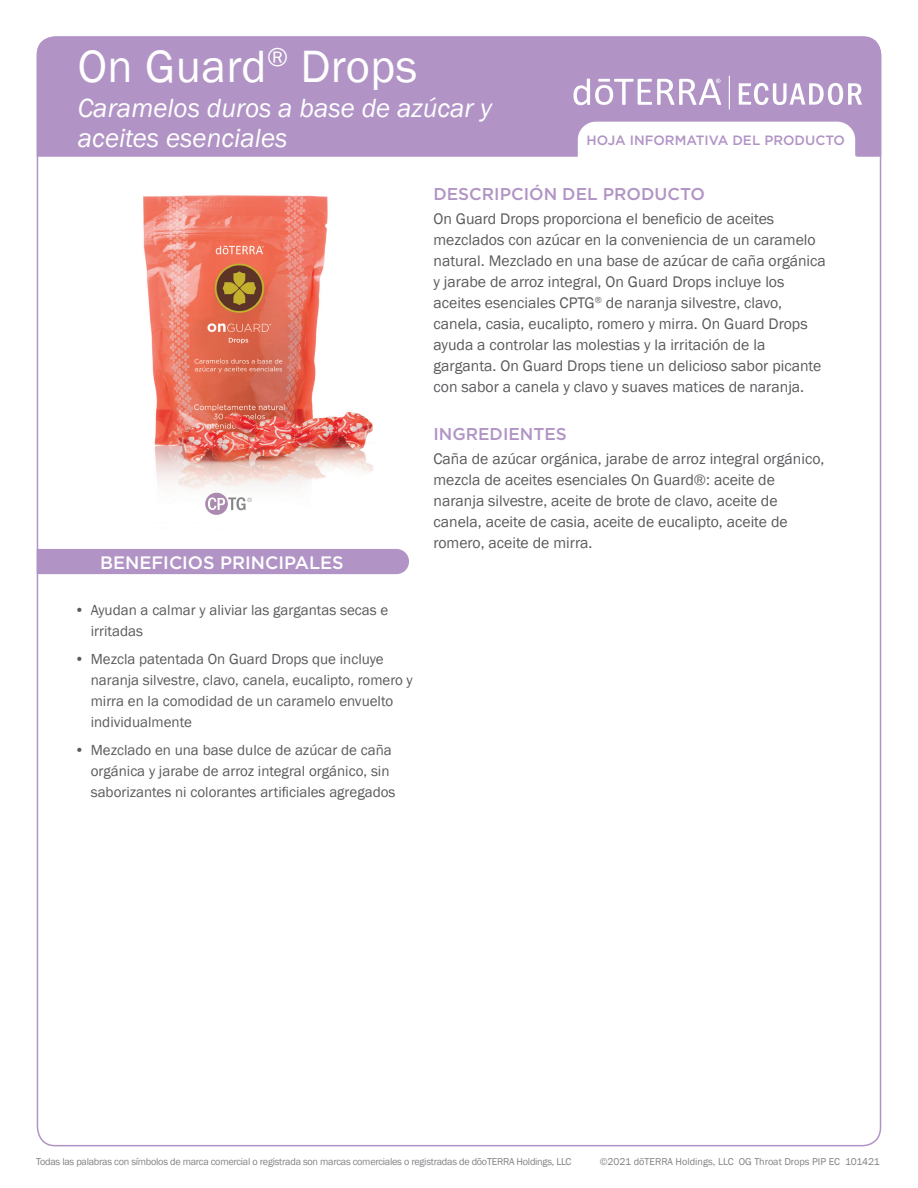
<style>
.page{position:relative;width:918px;height:1188px;background:#fff}
.page>*{position:absolute;margin:0;border:0;box-sizing:border-box;transform-origin:0 0}
.t1{font:46.5px "Franklin Gothic";letter-spacing:.01em;color:#fff}
.t2{font:italic 27px/30px "Franklin Gothic";color:#fff}
.t3{font:500 18px "Gotham";color:#fff}
.t4{font:500 17.1px "Gotham";color:#b194c5}
.t5{font:15.75px/21px "Franklin Gothic";color:#5a5a5d}
.t6{font:15px/21px "Franklin Gothic";color:#5a5a5d}
.t7{font:500 13.5px "Gotham";color:#b194c5}
.t8{font:10.2px "Franklin Gothic";letter-spacing:-.025em;color:#808285}
.t9{font:10.2px "Franklin Gothic";color:#808285}
</style>
<div class="page">
<img style="left:143px;top:195px;width:230px;height:298px">
<div style="left:37px;top:36px;width:844px;height:121px;background:#b194c5"></div>
<svg style="left:578px;top:122px;width:283px;height:35px"></svg>
<div style="left:37px;top:549px;width:372px;height:25px;background:#b194c5"></div>
<svg style="left:205px;top:493px;width:47px;height:22px"></svg>
<svg style="left:739px;top:83px;width:123px;height:22px"></svg>
<svg style="left:573px;top:79px;width:148px;height:26px"></svg>
<hr style="left:729px;top:76px;width:1px;height:34px;background:#fff">
<h1 class="t1" style="left:78px;top:38px;width:341px">On Guard<sup>®</sup> Drops</h1>
<h2 class="t2" style="left:78px;top:94px;width:416px">Caramelos duros a base de azúcar y aceites esenciales</h2>
<p class="t7" style="left:586px;top:131px;width:260px">HOJA INFORMATIVA DEL PRODUCTO</p>
<p class="t3" style="left:100px;top:551px;width:245px">BENEFICIOS PRINCIPALES</p>
<p class="t6" style="left:91px;top:600px;width:299px;text-indent:-16px">• Ayudan a calmar y aliviar las gargantas secas e irritadas</p>
<p class="t6" style="left:91px;top:649px;width:324px;text-indent:-16px">• Mezcla patentada On Guard Drops que incluye naranja silvestre, clavo, canela, eucalipto, romero y mirra en la comodidad de un caramelo envuelto individualmente</p>
<p class="t6" style="left:91px;top:740px;width:306px;text-indent:-16px">• Mezclado en una base dulce de azúcar de caña orgánica y jarabe de arroz integral orgánico, sin saborizantes ni colorantes artificiales agregados</p>
<p class="t4" style="left:433px;top:182px;width:273px">DESCRIPCIÓN DEL PRODUCTO</p>
<p class="t5" style="left:433px;top:209px;width:394px">On Guard Drops proporciona el beneficio de aceites mezclados con azúcar en la conveniencia de un caramelo natural. Mezclado en una base de azúcar de caña orgánica y jarabe de arroz integral, On Guard Drops incluye los aceites esenciales CPTG<sup>®</sup> de naranja silvestre, clavo, canela, casia, eucalipto, romero y mirra. On Guard Drops ayuda a controlar las molestias y la irritación de la garganta. On Guard Drops tiene un delicioso sabor picante con sabor a canela y clavo y suaves matices de naranja.</p>
<p class="t4" style="left:433px;top:423px;width:135px">INGREDIENTES</p>
<p class="t5" style="left:433px;top:449px;width:393px">Caña de azúcar orgánica, jarabe de arroz integral orgánico, mezcla de aceites esenciales On Guard®: aceite de naranja silvestre, aceite de brote de clavo, aceite de canela, aceite de casia, aceite de eucalipto, aceite de romero, aceite de mirra.</p>
<p class="t8" style="left:36px;top:1155px;width:537px">Todas las palabras con símbolos de marca comercial o registrada son marcas comerciales o registradas de dōoTERRA Holdings, LLC</p>
<p class="t9" style="left:600px;top:1155px;width:281px">©2021 dōTERRA Holdings, LLC OG Throat Drops PIP EC 101421</p>
</div>
